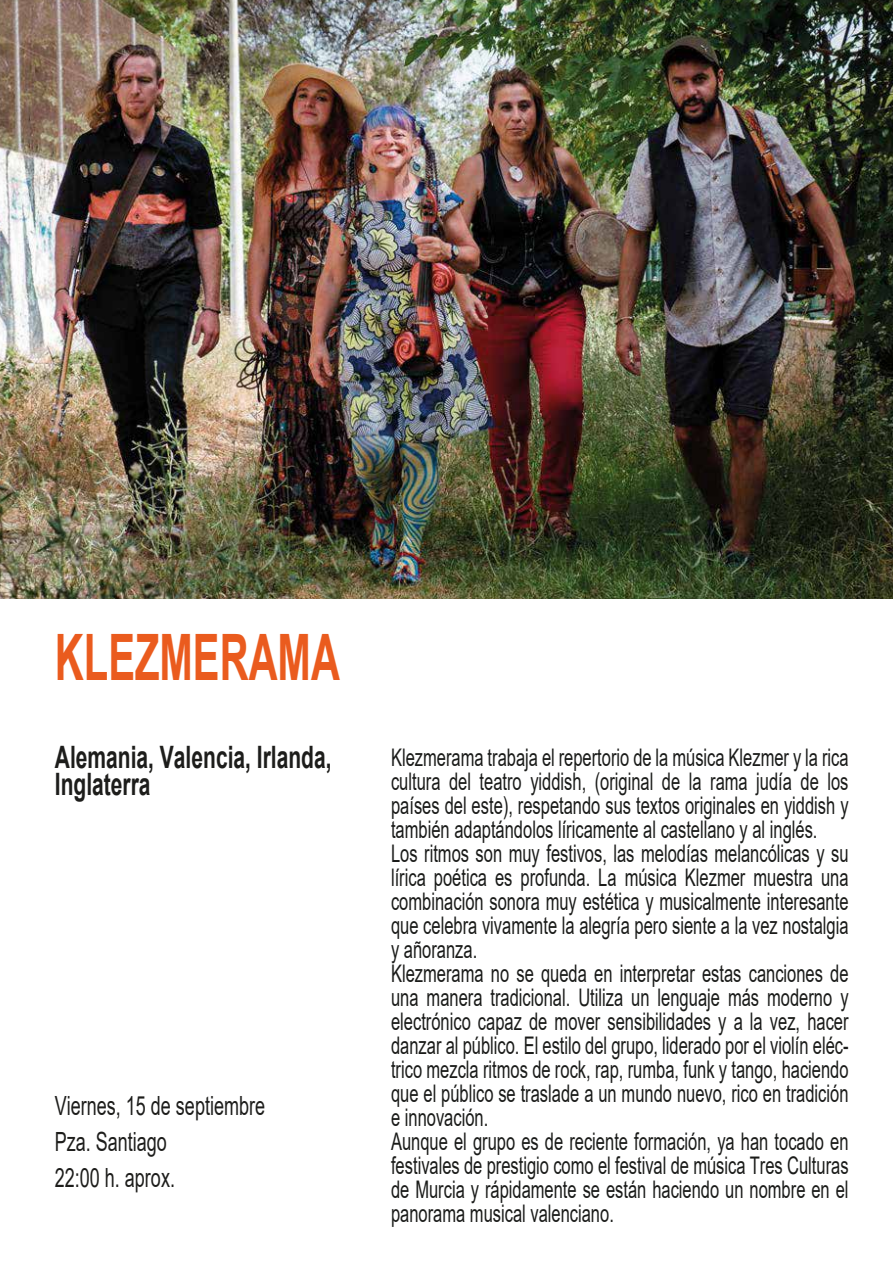
<style>
.page{position:relative;width:893px;height:1263px;background:#fff}
.page>*{position:absolute;margin:0;border:0;box-sizing:border-box;transform-origin:0 0}
.t1{font:700 64.05px "Arial";color:#ea5b1e;scale:.63 1}
.t2{font:700 30.9px/27px "Arial";color:#1d1d1b;scale:.68 1}
.t3{font:26.4px/36px "Arial";color:#1d1d1b;scale:.68 1}
.t4{font:24.3px/24px "Arial";color:#1a1b19;scale:.68 1}
</style>
<div class="page">
<img style="left:0;top:0;width:893px;height:598px">
<h1 class="t1" style="left:55px;top:612px;width:454px">KLEZMERAMA</h1>
<p class="t2" style="left:55px;top:744px;width:408px">Alemania, Valencia, Irlanda,<br>Inglaterra</p>
<p class="t3" style="left:55px;top:1088px;width:310px">Viernes, 15 de septiembre<br>Pza. Santiago<br>22:00 h. aprox.</p>
<p class="t4" style="left:391px;top:745px;width:674px">Klezmerama trabaja el repertorio de la música Klezmer y la rica cultura del teatro yiddish, (original de la rama judía de los países del este), respetando sus textos originales en yiddish y también adaptándolos líricamente al castellano y al inglés.<br>Los ritmos son muy festivos, las melodías melancólicas y su lírica poética es profunda. La música Klezmer muestra una combinación sonora muy estética y musicalmente interesante que celebra vivamente la alegría pero siente a la vez nostalgia y añoranza.<br>Klezmerama no se queda en interpretar estas canciones de una manera tradicional. Utiliza un lenguaje más moderno y electrónico capaz de mover sensibilidades y a la vez, hacer danzar al público. El estilo del grupo, liderado por el violín eléc&shy;trico mezcla ritmos de rock, rap, rumba, funk y tango, haciendo que el público se traslade a un mundo nuevo, rico en tradición e innovación.<br>Aunque el grupo es de reciente formación, ya han tocado en festivales de prestigio como el festival de música Tres Culturas de Murcia y rápidamente se están haciendo un nombre en el panorama musical valenciano.</p>
</div>
